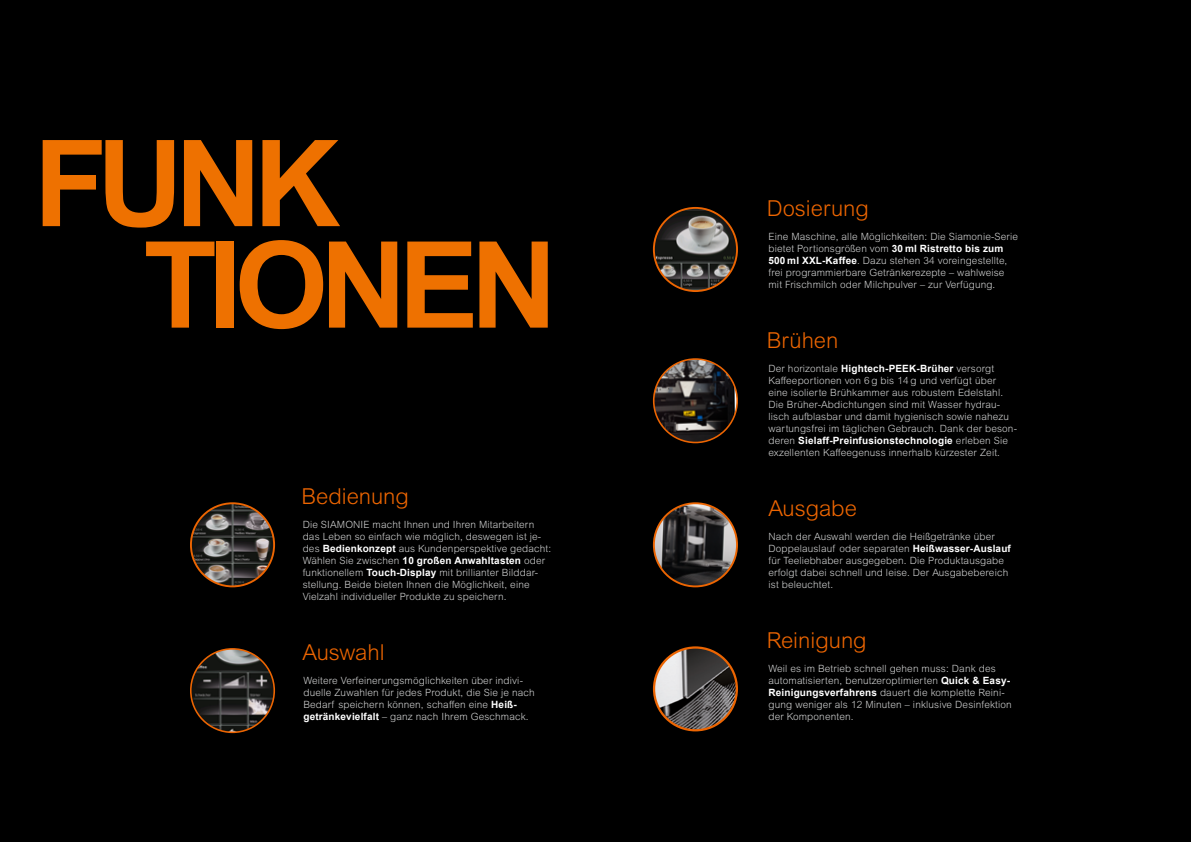
<style>
.page{position:relative;width:1191px;height:842px;background:#000}
.page>*{position:absolute;margin:0;border:0;box-sizing:border-box;transform-origin:0 0}
.t1{font:700 120.2px/101.5px "Arial";letter-spacing:-.07em;color:#ee7100}
.t2{font:300 22px "Arial MT Pro";color:#ec6502}
.t3{font:300 10px/12px "Arial MT Pro";letter-spacing:.015em;color:#cfd0d0}
.t4{font:700 10px "Arial";letter-spacing:.015em;color:#fff}
.s1{font-family:"Arial";font-weight:700;color:#fff}
.s2{font-family:"Arial MT Pro";font-weight:300;color:#cfd0d0}
</style>
<div class="page">
<img style="left:191px;top:649px;width:83px;height:83px">
<div style="left:190px;top:648px;width:85px;height:85px;border:2px solid #ec6502;border-radius:50%"></div>
<img style="left:654px;top:208px;width:83px;height:83px;border-radius:41px">
<div style="left:653px;top:207px;width:85px;height:85px;border:2px solid #ec6502;border-radius:50%"></div>
<img style="left:654px;top:503px;width:83px;height:83px;border-radius:42px">
<div style="left:653px;top:502px;width:85px;height:85px;border:2px solid #ec6502;border-radius:50%"></div>
<img style="left:191px;top:503px;width:83px;height:83px;border-radius:42px">
<div style="left:190px;top:502px;width:85px;height:85px;border:2px solid #ec6502;border-radius:50%"></div>
<img style="left:654px;top:647px;width:83px;height:83px;border-radius:41px">
<div style="left:653px;top:646px;width:85px;height:85px;border:2px solid #ec6502;border-radius:50%"></div>
<img style="left:653px;top:359px;width:84px;height:83px;border-radius:42px">
<div style="left:653px;top:358px;width:85px;height:85px;border:2px solid #ec6502;border-radius:50%"></div>
<h1 class="t1" style="left:143px;top:137px;width:415px;text-indent:-110px">FUNK<br>TIONEN</h1>
<h2 class="t2" style="left:301px;top:483px;width:109px">Bedienung</h2>
<p class="t3" style="left:303px;top:519px;width:250px">Die SIAMONIE macht Ihnen und Ihren Mitarbeitern das Leben so einfach wie möglich, deswegen ist je&shy;des <span class="s1">Bedienkonzept</span> aus Kundenperspektive gedacht:<br>Wählen Sie zwischen <span class="s1">10 großen Anwahltasten</span> oder funktionellem <span class="s1">Touch-Display</span> mit brillianter Bilddar&shy;stellung. Beide bieten Ihnen die Möglichkeit, eine Vielzahl individueller Produkte zu speichern.</p>
<h2 class="t2" style="left:303px;top:639px;width:83px">Auswahl</h2>
<p class="t3" style="left:303px;top:675px;width:233px">Weitere Verfeinerungsmöglichkeiten über indivi&shy;duelle Zuwahlen für jedes Produkt, die Sie je nach Bedarf speichern können, schaffen eine <span class="s1">Heiß&shy;getränkevielfalt</span> – ganz nach Ihrem Geschmack.</p>
<h2 class="t2" style="left:767px;top:195px;width:104px">Dosierung</h2>
<p class="t3" style="left:768px;top:231px;width:251px">Eine Maschine, alle Möglichkeiten: Die Siamonie--Serie bietet Portionsgrößen vom <span class="s1">30 ml Ristretto bis zum 500 ml XXL-Kaffee</span>. Dazu stehen 34 voreingestellte, frei programmierbare Getränkerezepte – wahlweise mit Frischmilch oder Milchpulver – zur Verfügung.</p>
<h2 class="t2" style="left:767px;top:327px;width:73px">Brühen</h2>
<p class="t3" style="left:768px;top:363px;width:250px">Der horizontale <span class="s1">Hightech-PEEK-Brüher</span> versorgt Kaffeeportionen von 6 g bis 14 g und verfügt über eine isolierte Brühkammer aus robustem Edelstahl.<br>Die Brüher-Abdichtungen sind mit Wasser hydrau&shy;lisch aufblasbar und damit hygienisch sowie nahezu wartungsfrei im täglichen Gebrauch. Dank der beson-</p>
<p class="t4" style="left:768px;top:434px;width:241px"><span class="s2">deren</span> Sielaff-Preinfusionstechnologie <span class="s2">erleben Sie</span></p>
<p class="t3" style="left:768px;top:447px;width:233px">exzellenten Kaffeegenuss innerhalb kürzester Zeit.</p>
<h2 class="t2" style="left:768px;top:495px;width:90px">Ausgabe</h2>
<p class="t3" style="left:768px;top:531px;width:244px">Nach der Auswahl werden die Heißgetränke über Doppelauslauf oder separaten <span class="s1">Heißwasser-Auslauf </span>für Teeliebhaber ausgegeben. Die Produktausgabe erfolgt dabei schnell und leise. Der Ausgabebereich ist beleuchtet.</p>
<h2 class="t2" style="left:767px;top:627px;width:101px">Reinigung</h2>
<p class="t3" style="left:768px;top:663px;width:245px">Weil es im Betrieb schnell gehen muss: Dank des automatisierten, benutzeroptimierten <span class="s1">Quick &amp; Easy-Reinigungsverfahrens</span> dauert die komplette Reini&shy;gung weniger als 12 Minuten – inklusive Desinfektion der Komponenten.</p>
</div>
